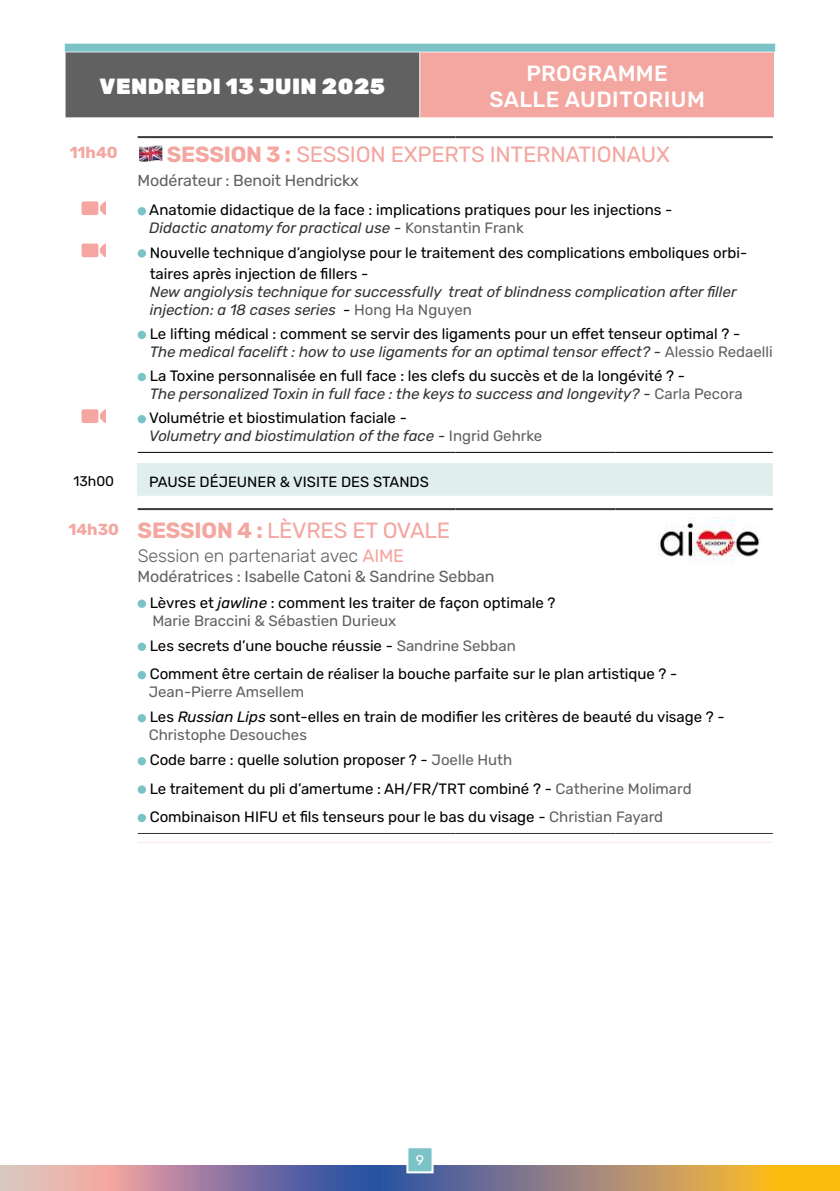
<style>
.page{position:relative;width:840px;height:1191px;background:#fff}
.page>*{position:absolute;margin:0;border:0;box-sizing:border-box;transform-origin:0 0}
.t1{font:22px "Rubik";letter-spacing:-.01em;color:#f4a6a0}
.t2{font:500 22px/26px "Rubik";letter-spacing:.01em;color:#fff;text-align:center}
.t3{font:900 22px "Rubik";letter-spacing:.02em;color:#fff}
.t4{font:300 18px "Rubik";letter-spacing:-.01em;color:#616161}
.t5{font:16px "Rubik";letter-spacing:-.01em;color:#616161}
.t6{font:700 16px "Rubik";color:#f4a6a0}
.t7{font:15px/17.6px "Rubik";color:#000}
.t8{font:italic 15px/17.6px "Rubik";color:#333438}
.t9{font:14.8px "Rubik";color:#000}
.t10{font:14px "Rubik";color:#000}
.t11{font:14px "Rubik";color:#fff}
.s1{font-weight:700}
.s2{font-style:italic;color:#333438}
.s3{color:#616161}
.s4{font-style:normal;color:#000}
.s5{font-style:normal;color:#616161}
.s6{font-weight:700;font-size:16px}
.s7{font-weight:400;color:#f4a6a0}
.s8{font-style:italic}
</style>
<div class="page">
<div style="left:137px;top:464px;width:635px;height:34px;background:#e0eeee"></div>
<hr style="left:137px;top:136px;width:318px;height:2px;background:#393938">
<hr style="left:455px;top:136px;width:160px;height:2px;background:#393938">
<hr style="left:615px;top:136px;width:79px;height:2px;background:#393938">
<hr style="left:694px;top:136px;width:78px;height:2px;background:#393938">
<hr style="left:137px;top:452px;width:318px;height:1px;background:#000">
<hr style="left:455px;top:452px;width:160px;height:1px;background:#000">
<hr style="left:615px;top:452px;width:79px;height:1px;background:#000">
<hr style="left:694px;top:452px;width:78px;height:1px;background:#000">
<hr style="left:137px;top:833px;width:318px;height:1px;background:#333438">
<hr style="left:455px;top:833px;width:160px;height:1px;background:#333438">
<hr style="left:615px;top:833px;width:79px;height:1px;background:#333438">
<hr style="left:694px;top:833px;width:78px;height:1px;background:#333438">
<hr style="left:137px;top:508px;width:318px;height:2px;background:#393938">
<hr style="left:455px;top:508px;width:160px;height:2px;background:#393938">
<hr style="left:615px;top:508px;width:79px;height:2px;background:#393938">
<hr style="left:694px;top:508px;width:78px;height:2px;background:#393938">
<hr style="left:137px;top:496px;width:318px;height:4px;background:#fff">
<hr style="left:455px;top:496px;width:160px;height:4px;background:#fff">
<hr style="left:615px;top:496px;width:79px;height:4px;background:#fff">
<hr style="left:694px;top:496px;width:78px;height:4px;background:#fff">
<hr style="left:137px;top:842px;width:318px;height:1px;background:#fce7e3">
<hr style="left:455px;top:842px;width:160px;height:1px;background:#fce7e3">
<hr style="left:615px;top:842px;width:79px;height:1px;background:#fce7e3">
<hr style="left:694px;top:842px;width:78px;height:1px;background:#fce7e3">
<img style="left:139px;top:145px;width:24px;height:17px">
<svg style="left:82px;top:201px;width:24px;height:14px"></svg>
<div style="left:137px;top:207px;width:9px;height:8px;background:#7bc3c7;border-radius:50%"></div>
<svg style="left:82px;top:243px;width:24px;height:15px"></svg>
<div style="left:137px;top:249px;width:9px;height:8px;background:#7bc3c7;border-radius:50%"></div>
<div style="left:137px;top:331px;width:9px;height:8px;background:#7bc3c7;border-radius:50%"></div>
<div style="left:137px;top:373px;width:9px;height:8px;background:#7bc3c7;border-radius:50%"></div>
<svg style="left:82px;top:409px;width:24px;height:14px"></svg>
<div style="left:137px;top:415px;width:9px;height:8px;background:#7bc3c7;border-radius:50%"></div>
<img style="left:658px;top:517px;width:102px;height:47px">
<div style="left:137px;top:599px;width:9px;height:9px;background:#7bc3c7;border-radius:50%"></div>
<div style="left:137px;top:642px;width:9px;height:9px;background:#7bc3c7;border-radius:50%"></div>
<div style="left:137px;top:671px;width:9px;height:8px;background:#7bc3c7;border-radius:50%"></div>
<div style="left:137px;top:714px;width:9px;height:8px;background:#7bc3c7;border-radius:50%"></div>
<div style="left:137px;top:757px;width:9px;height:8px;background:#7bc3c7;border-radius:50%"></div>
<div style="left:137px;top:785px;width:9px;height:8px;background:#7bc3c7;border-radius:50%"></div>
<div style="left:137px;top:813px;width:9px;height:9px;background:#7bc3c7;border-radius:50%"></div>
<div style="left:65px;top:52px;width:354px;height:66px;background:#616161"></div>
<div style="left:419px;top:52px;width:355px;height:66px;background:#f4a6a0"></div>
<hr style="left:65px;top:52px;width:354px;height:1px;background:#fff">
<hr style="left:65px;top:52px;width:1px;height:66px;background:#fff">
<hr style="left:419px;top:52px;width:355px;height:1px;background:#fff">
<hr style="left:419px;top:52px;width:1px;height:66px;background:#fff">
<hr style="left:773px;top:52px;width:1px;height:66px;background:#fff">
<hr style="left:65px;top:117px;width:354px;height:1px;background:#fff">
<hr style="left:419px;top:117px;width:355px;height:1px;background:#fff">
<div style="left:65px;top:44px;width:709px;height:8px;background:#7bc3c7"></div>
<svg style="left:0;top:1165px;width:839px;height:26px;background:#a48a83"></svg>
<svg style="left:839px;top:1165px;width:1px;height:26px"></svg>
<div style="left:407px;top:1147px;width:25px;height:25px;background:#7bc3c7"></div>
<div style="left:406px;top:1146px;width:27px;height:27px;border:2px solid #fff"></div>
<h1 class="t3" style="left:100px;top:73px;width:287px">VENDREDI 13 JUIN 2025</h1>
<h1 class="t2" style="left:489px;top:60px;width:217px">PROGRAMME<br>SALLE AUDITORIUM</h1>
<p class="t6" style="left:70px;top:143px;width:50px">11h40</p>
<h1 class="t1" style="left:167px;top:142px;width:504px"><span class="s1">SESSION 3 :</span> SESSION EXPERTS INTERNATIONAUX</h1>
<p class="t5" style="left:137px;top:171px;width:222px">Modérateur : Benoit Hendrickx</p>
<p class="t7" style="left:149px;top:202px;width:524px">Anatomie didactique de la face : implications pratiques pour les injections -<br><span class="s2">Didactic anatomy for practical use -</span> <span class="s3">Konstantin Frank</span></p>
<p class="t7" style="left:150px;top:242px;width:599px;line-height:21.6px">Nouvelle technique d’angiolyse pour le traitement des complications emboliques orbi&shy;taires après injection de fillers -</p>
<p class="t8" style="left:150px;top:283px;width:588px">New angiolysis technique for successfully treat of blindness complication after filler injection: a 18 cases series <span class="s4">-</span> <span class="s5">Hong Ha Nguyen</span></p>
<p class="t7" style="left:150px;top:325px;width:624px">Le lifting médical : comment se servir des ligaments pour un effet tenseur optimal ? -<br><span class="s2">The medical facelift : how to use ligaments for an optimal tensor effect? -</span> <span class="s3">Alessio Redaelli</span></p>
<p class="t7" style="left:150px;top:367px;width:594px">La Toxine personnalisée en full face : les clefs du succès et de la longévité ? -<br><span class="s2">The personalized Toxin in full face : the keys to success and longevity? -</span> <span class="s3">Carla Pecora</span></p>
<p class="t8" style="left:149px;top:410px;width:394px"><span class="s4">Volumétrie et biostimulation faciale -<br></span>Volumetry and biostimulation of the face - <span class="s5">Ingrid Gehrke</span></p>
<p class="t10" style="left:73px;top:473px;width:42px">13h00</p>
<p class="t9" style="left:149px;top:473px;width:281px">PAUSE DÉJEUNER &amp; VISITE DES STANDS</p>
<h1 class="t1" style="left:68px;top:518px;width:383px"><span class="s6">14h30</span> <span class="s1">SESSION 4 :</span> LÈVRES ET OVALE</h1>
<p class="t4" style="left:138px;top:546px;width:268px">Session en partenariat avec <span class="s7">AIME</span></p>
<p class="t5" style="left:137px;top:567px;width:358px">Modératrices : Isabelle Catoni &amp; Sandrine Sebban</p>
<p class="t7" style="left:150px;top:594px;width:407px">Lèvres et <span class="s8">jawline</span> : comment les traiter de façon optimale ?<br><span class="s3">Marie Braccini &amp; Sébastien Durieux</span></p>
<p class="t7" style="left:150px;top:632px;width:529px;line-height:28.4px">Les secrets d’une bouche réussie - <span class="s3">Sandrine Sebban<br></span>Comment être certain de réaliser la bouche parfaite sur le plan artistique ? -</p>
<p class="t7" style="left:149px;top:679px;width:577px;line-height:25.4px"><span class="s3">Jean-Pierre Amsellem<br></span>Les <span class="s8">Russian Lips</span> sont-elles en train de modifier les critères de beauté du visage ? -</p>
<p class="t7" style="left:149px;top:722px;width:365px;line-height:25.4px"><span class="s3">Christophe Desouches<br></span>Code barre : quelle solution proposer ? - <span class="s3">Joelle Huth</span></p>
<p class="t7" style="left:150px;top:774px;width:543px;line-height:28.4px">Le traitement du pli d’amertume : AH/FR/TRT combiné ? - <span class="s3">Catherine Molimard<br></span>Combinaison HIFU et fils tenseurs pour le bas du visage - <span class="s3">Christian Fayard</span></p>
<p class="t11" style="left:415px;top:1152px;width:10px">9</p>
</div>
